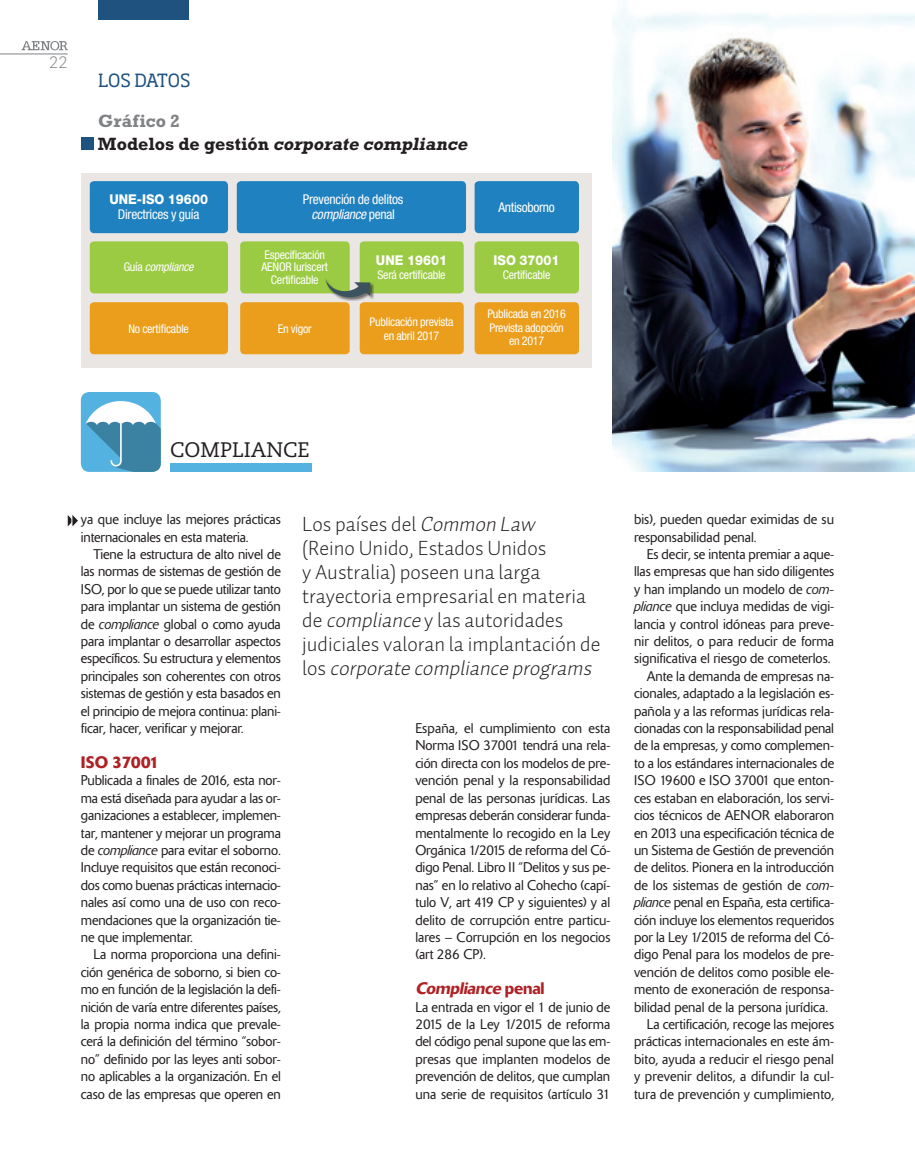
<style>
.page{position:relative;width:915px;height:1170px;background:#fff}
.page>*{position:absolute;margin:0;border:0;box-sizing:border-box;transform-origin:0 0}
._05_SUMARIO_TEMAS{font:21px/24px "Auto 1 Light LF";color:#231f20}
.t1{font:21px "Caecilia LT Std";color:#231f20}
.TIT_GRAFICAS{font:italic 700 18px "Rockwell Std";color:#231f20}
.t2{font:18px "Soho Std";letter-spacing:-.02em;color:#20527f}
.TIT_GRAFICAS-2{font:700 18px "Rockwell Std";letter-spacing:.005em;color:#808285}
._04_LADILLO{font:italic 500 16.5px "Delta";color:#ae2226}
._04_LADILLO-2{font:500 16.5px "Delta";letter-spacing:-.03em;color:#ae2226}
.t3{font:300 16.5px "Caecilia LT Std";color:#808285}
._04_TEXTO_CORRIDO{font:300 13.95px/17.4px "Delta";color:#231f20;text-align:justify}
.NUMEROS_REDONDA{font:condensed 13.5px/15px "Helvetica Neue LT Std";letter-spacing:-.02em;color:#fff;text-align:center}
.NUMEROS_REDONDA-2{font:800 13.5px "Helvetica Neue LT Std";color:#fff;scale:.94 1}
.NUMEROS_REDONDA-3{font:italic condensed 13.5px "Helvetica Neue LT Std";letter-spacing:-.02em;color:#fff}
.NUMEROS_REDONDA-4{font:condensed 12px/13.5px "Helvetica Neue LT Std";letter-spacing:-.02em;color:#fff;text-align:center}
.NUMEROS_REDONDA-5{font:italic condensed 12px "Helvetica Neue LT Std";letter-spacing:-.02em;color:#fff}
.s1{font-style:normal}
.s2{font-weight:800;font-stretch:normal}
.s3{font-style:italic}
</style>
<div class="page">
<hr style="left:0;top:54px;width:68px;height:1px;background:#808285">
<svg style="left:22px;top:41px;width:46px;height:10px"></svg>
<img style="left:612px;top:0;width:302px;height:472px">
<div style="left:98px;top:0;width:90px;height:19px;background:#20527f"></div>
<div style="left:81px;top:173px;width:510px;height:194px;background:#eae6e4"></div>
<div style="left:81px;top:137px;width:12px;height:12px;background:#20527f"></div>
<div style="left:90px;top:181px;width:138px;height:52px;background:#2081c0;border-radius:4px"></div>
<div style="left:90px;top:241px;width:138px;height:52px;background:#9bcb42;border-radius:4px"></div>
<div style="left:90px;top:302px;width:138px;height:52px;background:#ea9e1c;border-radius:4px"></div>
<div style="left:240px;top:241px;width:109px;height:52px;background:#9bcb42;border-radius:4px"></div>
<div style="left:240px;top:302px;width:109px;height:52px;background:#ea9e1c;border-radius:4px"></div>
<div style="left:359px;top:241px;width:104px;height:52px;background:#9bcb42;border-radius:4px"></div>
<div style="left:359px;top:302px;width:104px;height:52px;background:#ea9e1c;border-radius:4px"></div>
<div style="left:474px;top:181px;width:104px;height:52px;background:#2081c0;border-radius:4px"></div>
<div style="left:474px;top:241px;width:104px;height:52px;background:#9bcb42;border-radius:4px"></div>
<div style="left:474px;top:302px;width:104px;height:52px;background:#ea9e1c;border-radius:4px"></div>
<div style="left:237px;top:181px;width:229px;height:52px;background:#2081c0;border-radius:4px"></div>
<div style="left:325px;top:278px;width:49px;height:23px;background:#231f20;opacity:.6"></div>
<svg style="left:325px;top:278px;width:45px;height:19px"></svg>
<div style="left:170px;top:463px;width:141px;height:9px;background:#53b2df"></div>
<svg style="left:67px;top:515px;width:11px;height:11px"></svg>
<div style="left:81px;top:392px;width:80px;height:80px;background:#53b2df;border-radius:9px"></div>
<svg style="left:85px;top:401px;width:76px;height:71px"></svg>
<p class="t3" style="left:49px;top:53px;width:20px">22</p>
<p class="t2" style="left:98px;top:69px;width:94px">LOS DATOS</p>
<p class="TIT_GRAFICAS-2" style="left:98px;top:110px;width:83px">Gráfico 2</p>
<p class="TIT_GRAFICAS" style="left:98px;top:133px;width:375px"><span class="s1">M o d e l o s d e g e s t i ó n</span> corporate compliance</p>
<p class="NUMEROS_REDONDA" style="left:109px;top:192px;width:100px"><span class="s2">UNE-ISO 19600<br></span>Directrices y guía</p>
<p class="NUMEROS_REDONDA-5" style="left:124px;top:260px;width:71px"><span class="s1">Guía</span> compliance</p>
<p class="NUMEROS_REDONDA-4" style="left:128px;top:322px;width:62px">No certificable</p>
<p class="NUMEROS_REDONDA" style="left:303px;top:192px;width:102px">Prevención de delitos</p>
<p class="NUMEROS_REDONDA-3" style="left:311px;top:206px;width:85px">compliance <span class="s1">penal</span></p>
<p class="NUMEROS_REDONDA-4" style="left:264px;top:248px;width:62px">Especificación</p>
<p class="NUMEROS_REDONDA-4" style="left:261px;top:260px;width:68px">AENOR Iuriscert</p>
<p class="NUMEROS_REDONDA-4" style="left:271px;top:273px;width:49px">Certificable</p>
<p class="NUMEROS_REDONDA-4" style="left:278px;top:321px;width:35px">En vigor</p>
<p class="NUMEROS_REDONDA-2" style="left:376px;top:252px;width:77px">UNE 19601</p>
<p class="NUMEROS_REDONDA-4" style="left:377px;top:268px;width:70px">Será certificable</p>
<p class="NUMEROS_REDONDA-4" style="left:369px;top:315px;width:85px">Publicación prevista en abril 2017</p>
<p class="NUMEROS_REDONDA" style="left:498px;top:199px;width:58px">Antisoborno</p>
<p class="NUMEROS_REDONDA-2" style="left:493px;top:252px;width:72px">ISO 37001</p>
<p class="NUMEROS_REDONDA-4" style="left:502px;top:268px;width:49px">Certificable</p>
<p class="NUMEROS_REDONDA-4" style="left:487px;top:307px;width:80px">Publicada en 2016</p>
<p class="NUMEROS_REDONDA-4" style="left:489px;top:321px;width:76px">Prevista adopción en 2017</p>
<p class="t1" style="left:170px;top:437px;width:141px">COMPLIANCE</p>
<p class="_04_TEXTO_CORRIDO" style="left:81px;top:510px;width:201px">ya que incluye las mejores prácticas internacionales en esta materia.</p>
<p class="_04_TEXTO_CORRIDO" style="left:81px;top:545px;width:201px;text-indent:13px">Tiene la estructura de alto nivel de las normas de sistemas de gestión de ISO, por lo que se puede utilizar tanto para implantar un sistema de gestión de <span class="s3">compliance</span> global o como ayuda para implantar o desarrollar aspectos específicos. Su estructura y elementos principales son coherentes con otros sistemas de gestión y esta basados en el principio de mejora continua: plani&shy;ficar, hacer, verificar y mejorar.</p>
<p class="_04_LADILLO-2" style="left:81px;top:752px;width:80px">ISO 37001</p>
<p class="_04_TEXTO_CORRIDO" style="left:81px;top:771px;width:201px">Publicada a finales de 2016, esta nor&shy;ma está diseñada para ayudar a las or&shy;ganizaciones a establecer, implemen&shy;tar, mantener y mejorar un programa de <span class="s3">compliance</span> para evitar el soborno.<br>Incluye requisitos que están reconoci&shy;dos como buenas prácticas internacio&shy;nales así como una de uso con reco&shy;mendaciones que la organización tie&shy;ne que implementar.</p>
<p class="_04_TEXTO_CORRIDO" style="left:81px;top:945px;width:201px;text-indent:13px">La norma proporciona una defini&shy;ción genérica de soborno, si bien co&shy;mo en función de la legislación la defi&shy;nición de varía entre diferentes países, la propia norma indica que prevale&shy;cerá la definición del término “sobor&shy;no” definido por las leyes anti sobor&shy;no aplicables a la organización. En el caso de las empresas que operen en</p>
<p class="_05_SUMARIO_TEMAS" style="left:302px;top:511px;width:299px">Los países del <span class="s3">Common Law<br></span>(Reino Unido, Estados Unidos<br>y Australia) poseen una larga trayectoria empresarial en materia de <span class="s3">compliance</span> y las autoridades judiciales valoran la implantación de l o s <span class="s3">corporate compliance programs</span></p>
<p class="_04_TEXTO_CORRIDO" style="left:415px;top:719px;width:196px">España, el cumplimiento con esta Norma ISO 37001 tendrá una rela&shy;ción directa con los modelos de pre&shy;vención penal y la responsabilidad penal de las personas jurídicas. Las empresas deberán considerar funda&shy;mentalmente lo recogido en la Ley Orgánica 1/2015 de reforma del Có&shy;digo Penal. Libro II “Delitos y sus pe&shy;nas” en lo relativo al Cohecho (capí&shy;tulo V, art 419 CP y siguientes) y al delito de corrupción entre particu&shy;lares – Corrupción en los negocios (art 286 CP).</p>
<p class="_04_LADILLO" style="left:415px;top:978px;width:131px">Compliance <span class="s1">p e n a l</span></p>
<p class="_04_TEXTO_CORRIDO" style="left:415px;top:998px;width:196px">La entrada en vigor el 1 de junio de 2015 de la Ley 1/2015 de reforma del código penal supone que las em&shy;presas que implanten modelos de prevención de delitos, que cumplan una serie de requisitos (artículo 31</p>
<p class="_04_TEXTO_CORRIDO" style="left:634px;top:510px;width:201px">bis), pueden quedar eximidas de su responsabilidad penal.</p>
<p class="_04_TEXTO_CORRIDO" style="left:634px;top:545px;width:201px;text-indent:13px">Es decir, se intenta premiar a aque&shy;llas empresas que han sido diligentes y han implando un modelo de <span class="s3">com&shy;pliance</span> que incluya medidas de vigi&shy;lancia y control idóneas para preve&shy;nir delitos, o para reducir de forma significativa el riesgo de cometerlos.</p>
<p class="_04_TEXTO_CORRIDO" style="left:634px;top:667px;width:201px;text-indent:13px">Ante la demanda de empresas na&shy;cionales, adaptado a la legislación es&shy;pañola y a las reformas jurídicas rela&shy;cionadas con la responsabilidad penal de la empresas, y como complemen&shy;to a los estándares internacionales de ISO 19600 e ISO 37001 que enton&shy;ces estaban en elaboración, los servi&shy;cios técnicos de AENOR elaboraron en 2013 una especificación técnica de un Sistema de Gestión de prevención de delitos. Pionera en la introducción de los sistemas de gestión de <span class="s3">com&shy;pliance</span> penal en España, esta certifica&shy;ción incluye los elementos requeridos por la Ley 1/2015 de reforma del Có&shy;digo Penal para los modelos de pre&shy;vención de delitos como posible ele&shy;mento de exoneración de responsa&shy;bilidad penal de la persona jurídica.</p>
<p class="_04_TEXTO_CORRIDO" style="left:634px;top:1015px;width:201px;text-indent:13px">La certificación, recoge las mejores prácticas internacionales en este ám&shy;bito, ayuda a reducir el riesgo penal y prevenir delitos, a difundir la cul&shy;tura de prevención y cumplimiento,</p>
</div>
